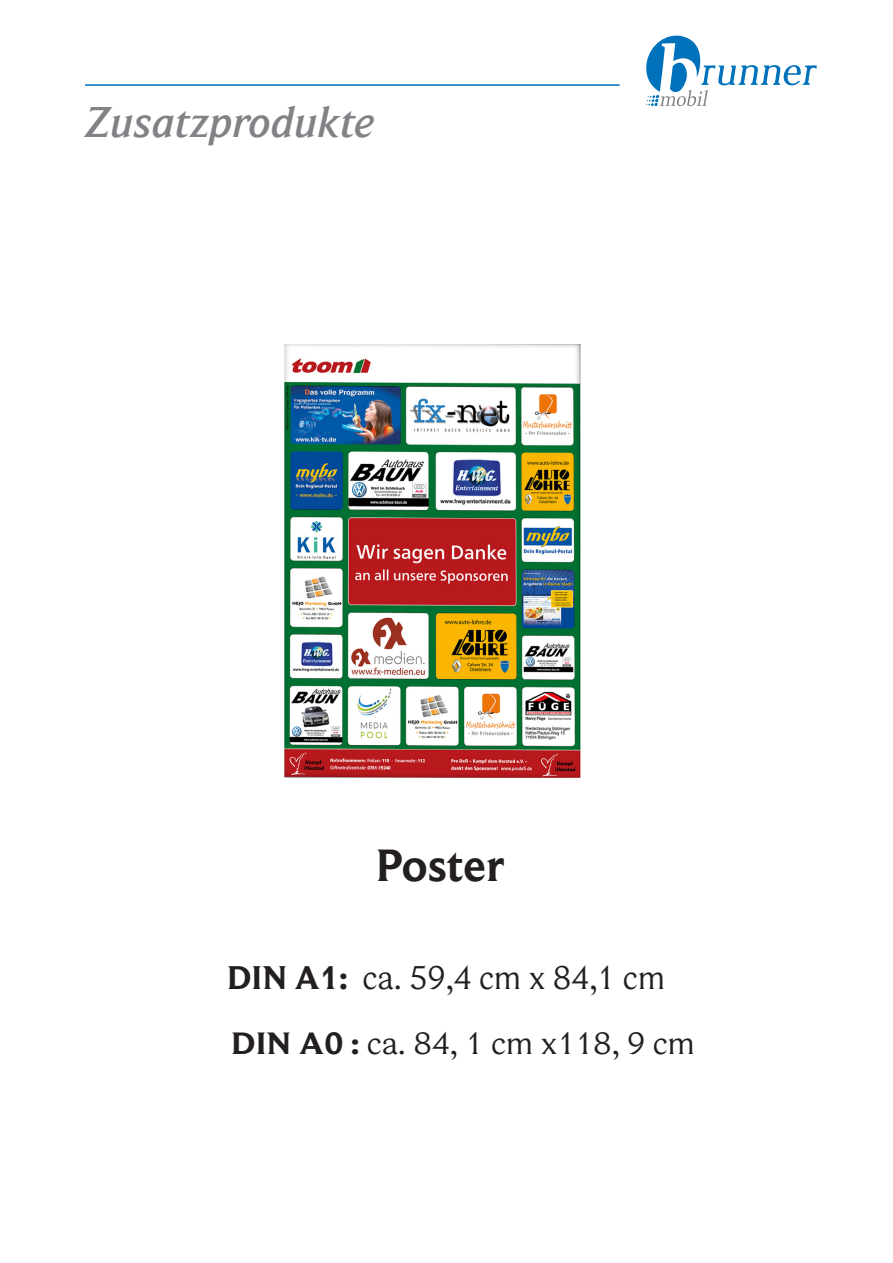
<style>
.page{position:relative;width:893px;height:1263px;background:#fff}
.page>*{position:absolute;margin:0;border:0;box-sizing:border-box;transform-origin:0 0}
.t1{font:700 47.1px "Beaufort Pro";color:#231f20}
.t2{font:italic 500 45px "Beaufort Pro";color:#808285}
.t3{font:34.35px "Beaufort Pro";color:#231f20}
.t4{font:32.25px "Beaufort Pro";color:#231f20;scale:1.06 1}
.s1{font-weight:700}
</style>
<div class="page">
<hr style="left:85px;top:84px;width:535px;height:2px;background:#0072bc">
<svg style="left:646px;top:35px;width:171px;height:71px"></svg>
<img style="left:284px;top:344px;width:297px;height:434px">
<h2 class="t2" style="left:85px;top:96px;width:291px">Zusatzprodukte</h2>
<h1 class="t1" style="left:375px;top:838px;width:131px">Poster</h1>
<p class="t3" style="left:227px;top:958px;width:440px"><span class="s1">DIN A1:</span> ca. 59,4 cm x 84,1 cm</p>
<p class="t4" style="left:231px;top:1025px;width:439px"><span class="s1">DIN A0 :</span> ca. 84, 1 cm x118, 9 cm</p>
</div>
